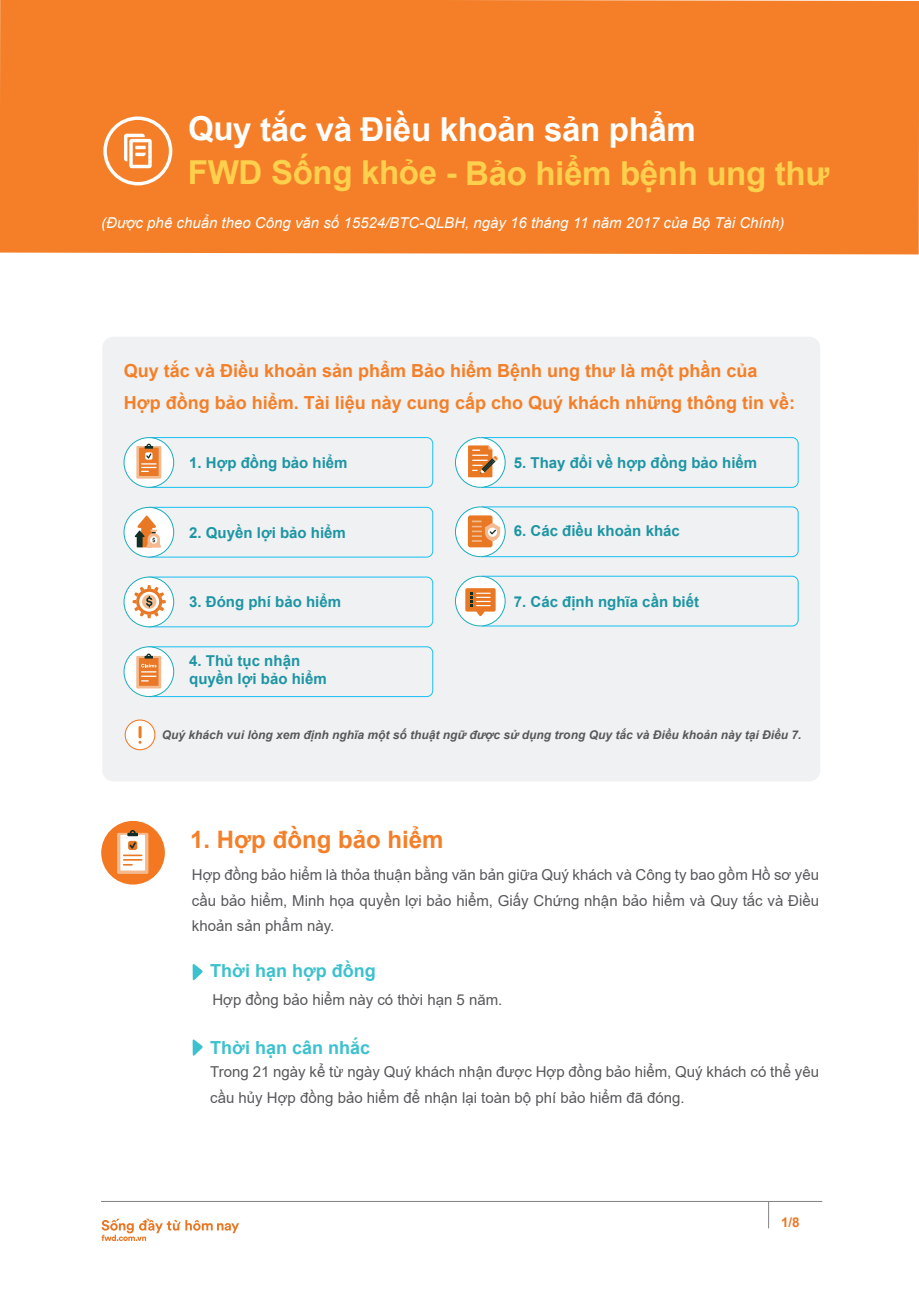
<style>
.page{position:relative;width:919px;height:1289px;background:#fff}
.page>*{position:absolute;margin:0;border:0;box-sizing:border-box;transform-origin:0 0}
.t1{font:700 33px "Arial";letter-spacing:-.015em;color:#fed04d}
.t2{font:700 33px "Arial";letter-spacing:-.015em;color:#fff}
.t3{font:700 24px "Arial";color:#f47f28}
.t4{font:700 18px/31.7px "Arial";color:#f47f28}
.t5{font:700 18px "Arial";color:#3cc1ce}
.t6{font:15px/25.5px "Arial";color:#57585a;text-align:justify}
.t7{font:700 15px/18px "Arial";color:#1c95a4}
.t8{font:italic 15px "Arial";color:#fff}
.t9{font:700 13.35px "Arial";color:#e87724}
.t10{font:italic 700 12px "Arial";color:#57585a}
</style>
<div class="page">
<div style="left:102px;top:336px;width:718px;height:445px;background:#f0f1f2;border-radius:11px"></div>
<div style="left:0;top:0;width:918px;height:254px;background:#f47f28"></div>
<div style="left:477px;top:437px;width:321px;height:50px;border:1px solid #15c0f2;border-radius:6px"></div>
<div style="left:477px;top:506px;width:321px;height:51px;border:1px solid #15c0f2;border-radius:6px"></div>
<div style="left:477px;top:576px;width:321px;height:50px;border:1px solid #15c0f2;border-radius:6px"></div>
<svg style="left:192px;top:964px;width:11px;height:16px"></svg>
<svg style="left:192px;top:1039px;width:11px;height:17px"></svg>
<div style="left:143px;top:437px;width:290px;height:50px;border:1px solid #15c0f2;border-radius:6px"></div>
<div style="left:143px;top:507px;width:290px;height:50px;border:1px solid #15c0f2;border-radius:6px"></div>
<div style="left:143px;top:577px;width:290px;height:50px;border:1px solid #15c0f2;border-radius:6px"></div>
<div style="left:143px;top:646px;width:290px;height:50px;border:1px solid #15c0f2;border-radius:6px"></div>
<svg style="left:124px;top:437px;width:50px;height:51px"></svg>
<svg style="left:124px;top:507px;width:50px;height:50px"></svg>
<svg style="left:455px;top:437px;width:50px;height:51px"></svg>
<svg style="left:124px;top:646px;width:50px;height:51px"></svg>
<svg style="left:455px;top:506px;width:50px;height:51px"></svg>
<svg style="left:455px;top:576px;width:50px;height:50px"></svg>
<svg style="left:124px;top:576px;width:50px;height:51px"></svg>
<svg style="left:125px;top:719px;width:30px;height:31px"></svg>
<div style="left:101px;top:821px;width:64px;height:63px;background:#f47821;border-radius:50%"></div>
<svg style="left:117px;top:830px;width:31px;height:43px"></svg>
<svg style="left:103px;top:116px;width:69px;height:69px"></svg>
<hr style="left:101px;top:1201px;width:721px;height:1px;background:#848585">
<svg style="left:101px;top:1218px;width:138px;height:22px"></svg>
<svg style="left:768px;top:1202px;width:1px;height:26px"></svg>
<h1 class="t2" style="left:188px;top:106px;width:509px">Quy tắc và Điều khoản sản phẩm</h1>
<h1 class="t1" style="left:188px;top:150px;width:642px">FWD Sống khỏe - Bảo hiểm bệnh ung thư</h1>
<p class="t8" style="left:101px;top:213px;width:684px">(Được phê chuẩn theo Công văn số 15524/BTC-QLBH, ngày 16 tháng 11 năm 2017 của Bộ Tài Chính)</p>
<p class="t4" style="left:124px;top:355px;width:672px">Quy tắc và Điều khoản sản phẩm Bảo hiểm Bệnh ung thư là một phần của<br>Hợp đồng bảo hiểm. Tài liệu này cung cấp cho Quý khách những thông tin về:</p>
<p class="t7" style="left:189px;top:454px;width:160px">1. Hợp đồng bảo hiểm</p>
<p class="t7" style="left:514px;top:453px;width:245px">5. Thay đổi về hợp đồng bảo hiểm</p>
<p class="t7" style="left:189px;top:523px;width:158px">2. Quyền lợi bảo hiểm</p>
<p class="t7" style="left:514px;top:522px;width:167px">6. Các điều khoản khác</p>
<p class="t7" style="left:189px;top:593px;width:153px">3. Đóng phí bảo hiểm</p>
<p class="t7" style="left:514px;top:593px;width:187px">7. Các định nghĩa cần biết</p>
<p class="t7" style="left:189px;top:652px;width:139px">4. Thủ tục nhận quyền lợi bảo hiểm</p>
<p class="t10" style="left:162px;top:727px;width:641px">Quý khách vui lòng xem định nghĩa một số thuật ngữ được sử dụng trong Quy tắc và Điều khoản này tại Điều 7.</p>
<h2 class="t3" style="left:190px;top:822px;width:255px">1. Hợp đồng bảo hiểm</h2>
<p class="t6" style="left:192px;top:862px;width:628px">Hợp đồng bảo hiểm là thỏa thuận bằng văn bản giữa Quý khách và Công ty bao gồm Hồ sơ yêu cầu bảo hiểm, Minh họa quyền lợi bảo hiểm, Giấy Chứng nhận bảo hiểm và Quy tắc và Điều khoản sản phẩm này.</p>
<p class="t5" style="left:210px;top:957px;width:167px">Thời hạn hợp đồng</p>
<p class="t6" style="left:212px;top:987px;width:291px">Hợp đồng bảo hiểm này có thời hạn 5 năm.</p>
<p class="t5" style="left:210px;top:1035px;width:161px">Thời hạn cân nhắc</p>
<p class="t6" style="left:210px;top:1059px;width:610px">Trong 21 ngày kể từ ngày Quý khách nhận được Hợp đồng bảo hiểm, Quý khách có thể yêu cầu hủy Hợp đồng bảo hiểm để nhận lại toàn bộ phí bảo hiểm đã đóng.</p>
<p class="t9" style="left:781px;top:1212px;width:20px">1/8</p>
</div>
